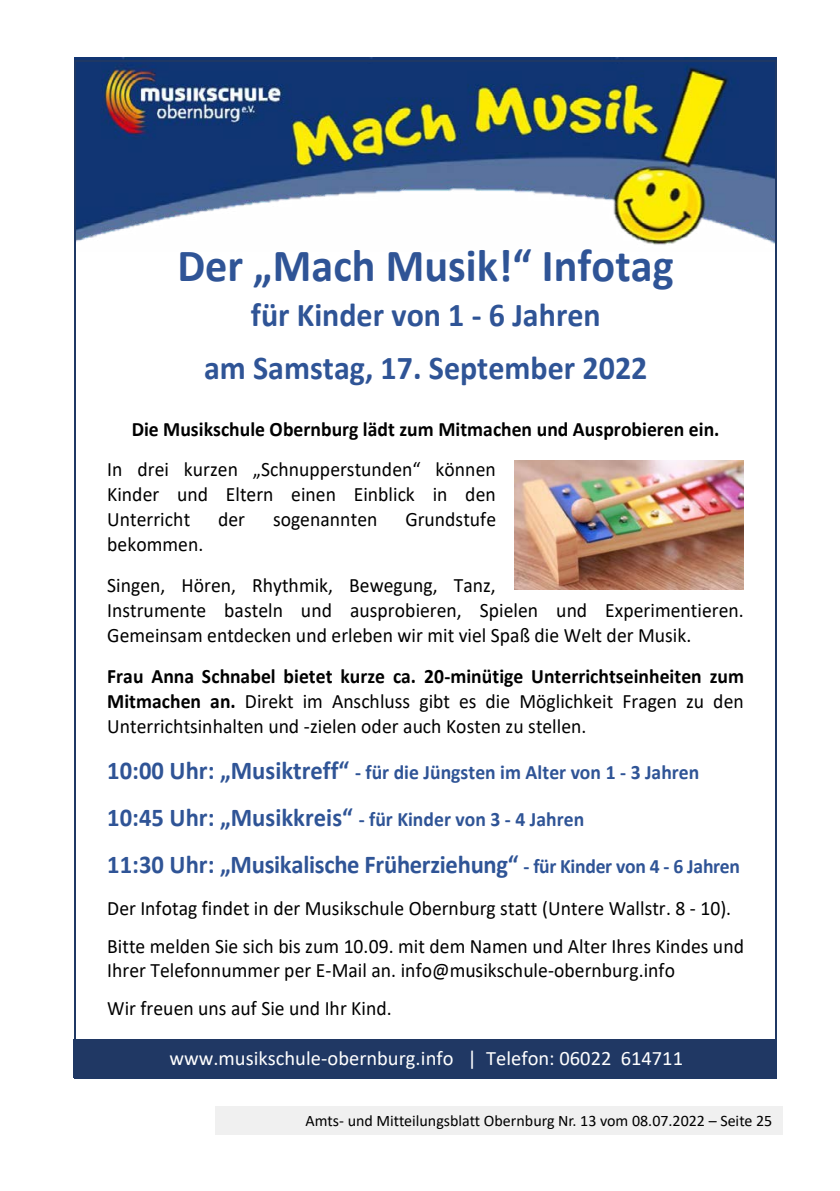
<style>
.page{position:relative;width:840px;height:1191px;background:#fff}
.page>*{position:absolute;margin:0;border:0;box-sizing:border-box;transform-origin:0 0}
.t1{font:700 46.2px "Calibri";color:#2f5496;scale:.96 1}
.t2{font:700 33.4px/53.2px "Calibri";color:#2f5496;text-align:center;scale:.96 1}
.t3{font:700 25.8px "Calibri";letter-spacing:-.01em;color:#2f5496;scale:.96 1}
.t4{font:20.4px/25px "Calibri";color:#000;scale:.96 1}
.t5{font:700 20.4px "Calibri";color:#2f5496;scale:.96 1}
.t6{font:700 20.4px "Calibri";color:#000;scale:.96 1}
.t7{font:20.4px "Calibri";color:#fff}
.t8{font:16px "Calibri";color:#000}
.s1{font-weight:700}
.s2{font-size:25.8px}
.s3{font-size:20.4px}
</style>
<div class="page">
<div style="left:215px;top:1106px;width:567px;height:28px;background:#f0f0f0"></div>
<img style="left:74px;top:58px;width:702px;height:193px">
<div style="left:74px;top:1039px;width:701px;height:39px;background:#203864"></div>
<img style="left:514px;top:460px;width:229px;height:129px">
<hr style="left:75px;top:60px;width:699px;height:1px;background:#1f3864">
<hr style="left:74px;top:61px;width:1px;height:1015px;background:#1f3864">
<hr style="left:774px;top:61px;width:2px;height:1015px;background:#1f3864">
<h1 class="t1" style="left:177px;top:233px;width:518px">Der „Mach Musik!“ Infotag</h1>
<h2 class="t2" style="left:204px;top:287px;width:463px">für Kinder von 1 - 6 Jahren<br>am Samstag, 17. September 2022</h2>
<p class="t6" style="left:132px;top:414px;width:613px">Die Musikschule Obernburg lädt zum Mitmachen und Ausprobieren ein.</p>
<p class="t4" style="left:107px;top:456px;width:406px;text-align:justify">In drei kurzen „Schnupperstunden“ können Kinder und Eltern einen Einblick in den Unterricht</p>
<p class="t4" style="left:218px;top:506px;width:30px">der</p>
<p class="t4" style="left:273px;top:506px;width:110px">sogenannten</p>
<p class="t4" style="left:405px;top:506px;width:96px">Grundstufe</p>
<p class="t4" style="left:107px;top:524px;width:406px;line-height:40.6px">bekommen.<br>Singen, Hören, Rhythmik, Bewegung, Tanz,</p>
<p class="t4" style="left:107px;top:597px;width:664px">Instrumente basteln und ausprobieren, Spielen und Experimentieren.<br>Gemeinsam entdecken und erleben wir mit viel Spaß die Welt der Musik.</p>
<p class="t4" style="left:107px;top:663px;width:664px;text-align:justify"><span class="s1">Frau Anna Schnabel bietet kurze ca. 20-minütige Unterrichtseinheiten zum Mitmachen an.</span> Direkt im Anschluss gibt es die Möglichkeit Fragen zu den Unterrichtsinhalten und -zielen oder auch Kosten zu stellen.</p>
<p class="t5" style="left:107px;top:757px;width:618px"><span class="s2">10:00 Uhr: „Musiktreff“</span> - für die Jüngsten im Alter von 1 - 3 Jahren</p>
<p class="t5" style="left:107px;top:804px;width:498px"><span class="s2">10:45 Uhr: „Musikkreis“</span> - für Kinder von 3 - 4 Jahren</p>
<p class="t3" style="left:107px;top:846px;width:660px">11:30 Uhr: „Musikalische Früherziehung“ <span class="s3">- für Kinder von 4 - 6 Jahren</span></p>
<p class="t4" style="left:107px;top:889px;width:664px;line-height:37.6px">Der Infotag findet in der Musikschule Obernburg statt (Untere Wallstr. 8 - 10).<br>Bitte melden Sie sich bis zum 10.09. mit dem Namen und Alter Ihres Kindes und</p>
<p class="t4" style="left:107px;top:951px;width:592px;line-height:37.8px">Ihrer Telefonnummer per E-Mail an. info@musikschule-obernburg.info<br>Wir freuen uns auf Sie und Ihr Kind.</p>
<p class="t7" style="left:169px;top:1044px;width:515px">www.musikschule-obernburg.info | Telefon: 06022 614711</p>
<p class="t8" style="left:305px;top:1109px;width:468px">Amts- und Mitteilungsblatt Obernburg Nr. 13 vom 08.07.2022 – Seite 25</p>
</div>
